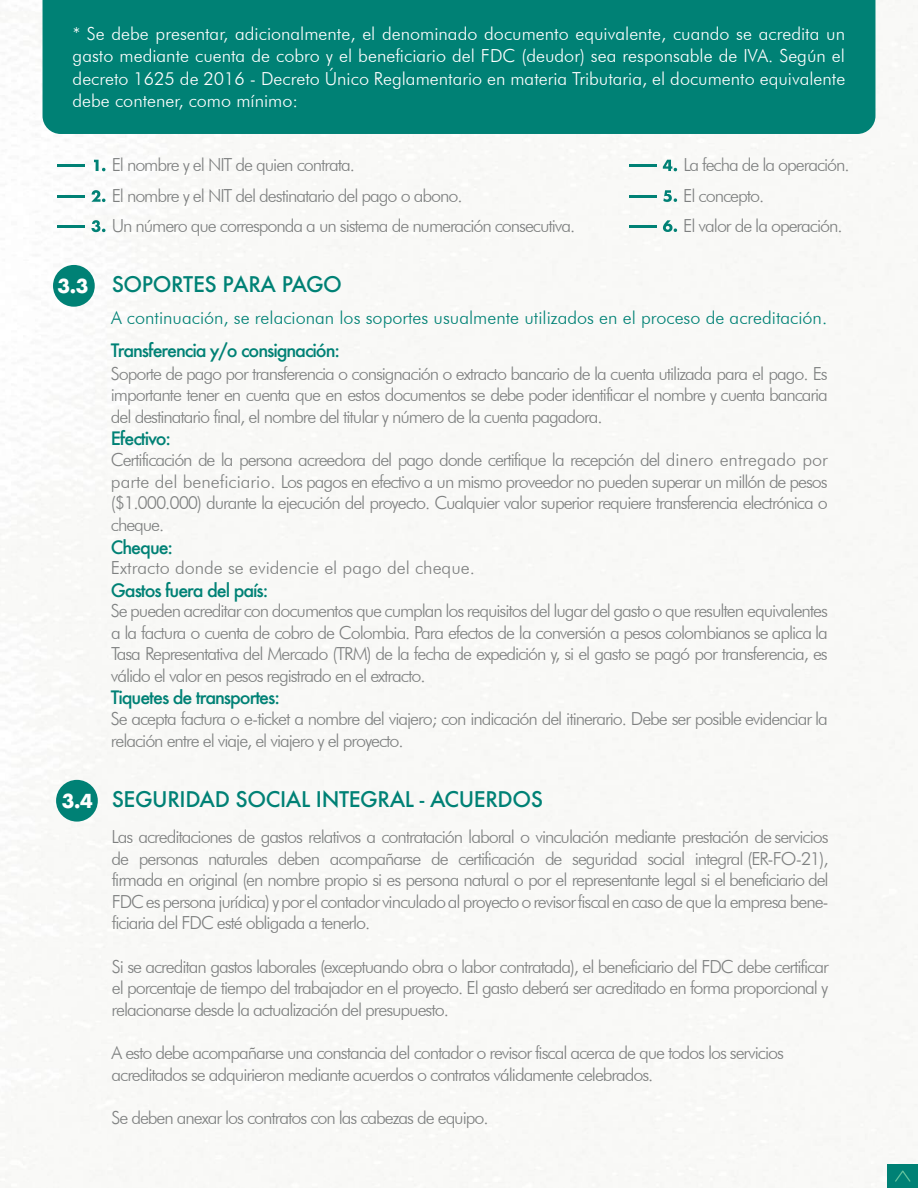
<style>
.page{position:relative;width:918px;height:1188px;background:#fff}
.page>*{position:absolute;margin:0;border:0;box-sizing:border-box;transform-origin:0 0}
.t1{font:500 21px "Futura";letter-spacing:-.02em;color:#008175}
.t2{font:300 18px/21.6px "Futura BT";letter-spacing:-.06em;color:#7e8080;text-align:justify}
.t3{font:300 18px/22.5px "Futura BT";color:#fff;text-align:justify}
.t4{font:500 18px "Futura";letter-spacing:-.06em;color:#008175}
.t5{font:300 18px "Futura BT";color:#008175}
.t6{font:300 18px "Futura BT";color:#7e8080}
.s1{font-weight:700;font-size:18.75px;color:#fff}
</style>
<div class="page">
<img style="left:0;top:0;width:918px;height:1188px">
<div style="left:887px;top:1164px;width:31px;height:24px;background:#008175"></div>
<svg style="left:895px;top:1170px;width:16px;height:12px"></svg>
<div style="left:53px;top:265px;width:42px;height:42px;background:#008175;border-radius:50%"></div>
<hr style="left:629px;top:225px;width:27px;height:3px;background:#008175">
<hr style="left:629px;top:195px;width:27px;height:3px;background:#008175">
<hr style="left:629px;top:164px;width:27px;height:3px;background:#008175">
<hr style="left:57px;top:225px;width:27px;height:3px;background:#008175">
<hr style="left:57px;top:195px;width:27px;height:3px;background:#008175">
<hr style="left:57px;top:164px;width:27px;height:3px;background:#008175">
<svg style="left:94px;top:160px;width:11px;height:11px"></svg>
<svg style="left:91px;top:190px;width:14px;height:12px"></svg>
<svg style="left:91px;top:220px;width:14px;height:12px"></svg>
<svg style="left:663px;top:160px;width:14px;height:11px"></svg>
<svg style="left:663px;top:190px;width:14px;height:12px"></svg>
<svg style="left:663px;top:220px;width:14px;height:12px"></svg>
<div style="left:43px;top:0;width:832px;height:134px;background:#008175"></div>
<div style="left:56px;top:780px;width:42px;height:42px;background:#008175;border-radius:50%"></div>
<p class="t3" style="left:73px;top:22px;width:774px">* Se debe presentar, adicionalmente, el denominado documento equivalente, cuando se acredita un gasto mediante cuenta de cobro y el beneficiario del FDC (deudor) sea responsable de IVA. Según el decreto 1625 de 2016 - Decreto Único Reglamentario en materia Tributaria, el documento equivalente debe contener, como mínimo:</p>
<p class="t2" style="left:112px;top:149px;width:465px;line-height:30.3px;text-align:left">El nombre y el NIT de quien contrata.<br>El nombre y el NIT del destinatario del pago o abono.<br>Un número que corresponda a un sistema de numeración consecutiva.</p>
<p class="t2" style="left:683px;top:149px;width:168px;line-height:30.3px;text-align:left">La fecha de la operación.<br>El concepto.<br>El valor de la operación.</p>
<p class="t1" style="left:57px;top:270px;width:286px"><span class="s1">3.3</span> SOPORTES PARA PAGO</p>
<p class="t5" style="left:111px;top:307px;width:718px">A continuación, se relacionan los soportes usualmente utilizados en el proceso de acreditación.</p>
<p class="t4" style="left:111px;top:338px;width:231px">Transferencia y/o consignación:</p>
<p class="t2" style="left:111px;top:362px;width:719px">Soporte de pago por transferencia o consignación o extracto bancario de la cuenta utilizada para el pago. Es importante tener en cuenta que en estos documentos se debe poder identificar el nombre y cuenta bancaria del destinatario final, el nombre del titular y número de la cuenta pagadora.</p>
<p class="t2" style="left:111px;top:449px;width:718px">Certificación de la persona acreedora del pago donde certifique la recepción del dinero entregado por parte del beneficiario. Los pagos en efectivo a un mismo proveedor no pueden superar un millón de pesos ($1.000.000) durante la ejecución del proyecto. Cualquier valor superior requiere transferencia electrónica o cheque.</p>
<p class="t6" style="left:111px;top:557px;width:366px">Extracto donde se evidencie el pago del cheque.</p>
<p class="t2" style="left:111px;top:600px;width:719px">Se pueden acreditar con documentos que cumplan los requisitos del lugar del gasto o que resulten equivalentes a la factura o cuenta de cobro de Colombia. Para efectos de la conversión a pesos colombianos se aplica la Tasa Representativa del Mercado (TRM) de la fecha de expedición y, si el gasto se pagó por transferencia, es válido el valor en pesos registrado en el extracto.</p>
<p class="t2" style="left:111px;top:708px;width:719px">Se acepta factura o e-ticket a nombre del viajero; con indicación del itinerario. Debe ser posible evidenciar la relación entre el viaje, el viajero y el proyecto.</p>
<p class="t4" style="left:111px;top:426px;width:62px">Efectivo:</p>
<p class="t4" style="left:111px;top:535px;width:64px">Cheque:</p>
<p class="t4" style="left:111px;top:578px;width:159px">Gastos fuera del país:</p>
<p class="t4" style="left:111px;top:685px;width:171px">Tiquetes de transportes:</p>
<p class="t1" style="left:62px;top:785px;width:483px"><span class="s1">3.4</span> SEGURIDAD SOCIAL INTEGRAL - ACUERDOS</p>
<p class="t2" style="left:112px;top:826px;width:719px">Las acreditaciones de gastos relativos a contratación laboral o vinculación mediante prestación de servicios de personas naturales deben acompañarse de certificación de seguridad social integral (ER-FO-21), firmada en original (en nombre propio si es persona natural o por el representante legal si el beneficiario del FDC es persona jurídica) y por el contador vinculado al proyecto o revisor fiscal en caso de que la empresa bene&shy;ficiaria del FDC esté obligada a tenerlo.</p>
<p class="t2" style="left:112px;top:955px;width:719px">Si se acreditan gastos laborales (exceptuando obra o labor contratada), el beneficiario del FDC debe certificar el porcentaje de tiempo del trabajador en el proyecto. El gasto deberá ser acreditado en forma proporcional y relacionarse desde la actualización del presupuesto.</p>
<p class="t2" style="left:112px;top:1042px;width:674px">A esto debe acompañarse una constancia del contador o revisor fiscal acerca de que todos los servicios acreditados se adquirieron mediante acuerdos o contratos válidamente celebrados.</p>
<p class="t2" style="left:112px;top:1106px;width:379px">Se deben anexar los contratos con las cabezas de equipo.</p>
</div>
